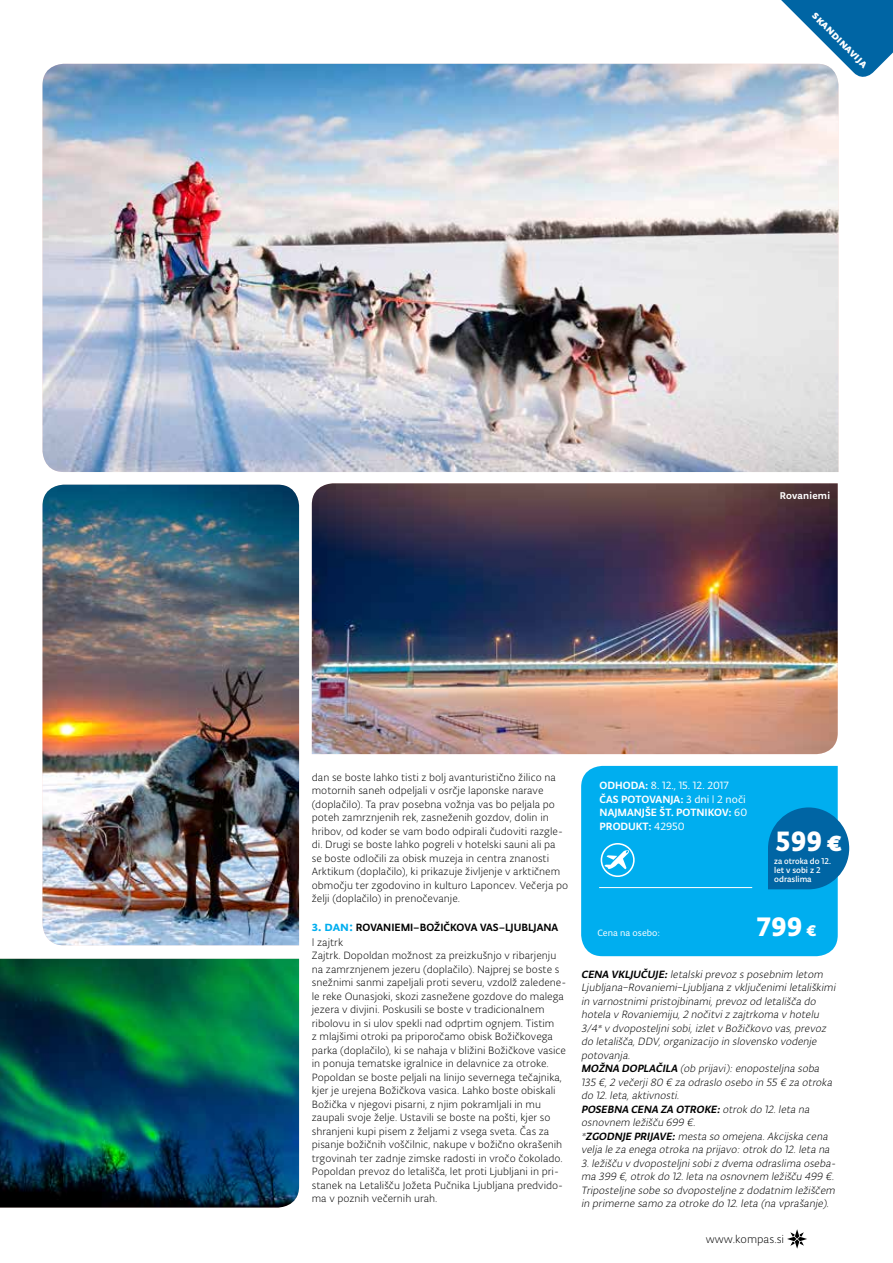
<style>
.page{position:relative;width:893px;height:1263px;background:#fff}
.page>*{position:absolute;margin:0;border:0;box-sizing:border-box;transform-origin:0 0}
.t1{font:700 29.85px "Typonine Sans Pro";color:#fff;scale:.96 1}
.t2{font:700 28.5px "Typonine Sans Pro";color:#fff}
.t3{font:300 12px "Typonine Sans Pro";color:#000}
.t4{font:700 12px "Typonine Sans Pro";color:#fff}
.t5{font:300 11.25px/13.5px "Typonine Sans Pro";color:#000}
.t6{font:italic 300 11.25px/13.5px "Typonine Sans Pro";color:#000}
.t7{font:500 11.25px/13.5px "Typonine Sans Pro";color:#fff}
.t8{font:500 11.25px/15px "Typonine Sans Pro";color:#000}
.t9{font:11.25px "Typonine Sans Pro Normal";color:#fff}
.t10{font:500 10.5px "Typonine Sans Pro";letter-spacing:.015em;color:#fff}
.t11{font:9.75px "Typonine Sans Pro Normal";color:#fff}
.t12{font:9px/9px "Typonine Sans Pro Text";color:#fff;scale:.92 1}
.s1{font-size:14.25px;color:#00aeef}
.s2{font-weight:300}
.s3{font-family:"Typonine Sans Pro";font-weight:500}
.s4{font-family:"Typonine Sans Pro Normal";font-weight:400}
.s5{font-size:16.5px}
.s6{font-weight:500}
</style>
<div class="page">
<svg style="left:787px;top:1229px;width:20px;height:20px"></svg>
<svg style="left:752px;top:0;width:141px;height:77px"></svg>
<img style="left:43px;top:485px;width:256px;height:460px">
<img style="left:43px;top:64px;width:795px;height:408px">
<img style="left:0;top:959px;width:299px;height:248px">
<img style="left:312px;top:483px;width:526px;height:271px">
<div style="left:581px;top:766px;width:257px;height:190px;background:#00aeef"></div>
<hr style="left:599px;top:887px;width:153px;height:1px;background:#fff">
<svg style="left:601px;top:843px;width:34px;height:34px"></svg>
<svg style="left:768px;top:807px;width:81px;height:82px"></svg>
<p class="t4" style="left:819px;top:8px;width:75px;rotate:45deg">skandinavija</p>
<p class="t10" style="left:780px;top:489px;width:52px">Rovaniemi</p>
<p class="t5" style="left:312px;top:770px;width:258px">dan se boste lahko tisti z bolj avanturistično žilico na motornih saneh odpeljali v osrčje laponske narave (doplačilo). Ta prav posebna vožnja vas bo peljala po poteh zamrznjenih rek, zasneženih gozdov, dolin in hribov, od koder se vam bodo odpirali čudoviti razgle&shy;di. Drugi se boste lahko pogreli v hotelski sauni ali pa se boste odločili za obisk muzeja in centra znanosti Arktikum (doplačilo), ki prikazuje življenje v arktičnem območju ter zgodovino in kulturo Laponcev. Večerja po želji (doplačilo) in prenočevanje.</p>
<p class="t8" style="left:312px;top:919px;width:248px"><span class="s1">3. dan:</span> ROVANIEMI–BOŽIČKOVA VAS–LJUBLJANA <span class="s2">| zajtrk</span></p>
<p class="t5" style="left:312px;top:949px;width:256px">Zajtrk. Dopoldan možnost za preizkušnjo v ribarjenju na zamrznjenem jezeru (doplačilo). Najprej se boste s snežnimi sanmi zapeljali proti severu, vzdolž zaledene&shy;le reke Ounasjoki, skozi zasnežene gozdove do malega jezera v divjini. Poskusili se boste v tradicionalnem ribolovu in si ulov spekli nad odprtim ognjem. Tistim<br>z mlajšimi otroki pa priporočamo obisk Božičkovega parka (doplačilo), ki se nahaja v bližini Božičkove vasice in ponuja tematske igralnice in delavnice za otroke.<br>Popoldan se boste peljali na linijo severnega tečajnika, kjer je urejena Božičkova vasica. Lahko boste obiskali Božička v njegovi pisarni, z njim pokramljali in mu zaupali svoje želje. Ustavili se boste na pošti, kjer so shranjeni kupi pisem z željami z vsega sveta. Čas za pisanje božičnih voščilnic, nakupe v božično okrašenih trgovinah ter zadnje zimske radosti in vročo čokolado.<br>Popoldan prevoz do letališča, let proti Ljubljani in pri&shy;stanek na Letališču Jožeta Pučnika Ljubljana predvido&shy;ma v poznih večernih urah.</p>
<p class="t9" style="left:600px;top:779px;width:131px"><span class="s3">ODHODA:</span> 8. 12., 15. 12. 2017</p>
<p class="t7" style="left:600px;top:792px;width:149px">ČAS POTOVANJA: <span class="s4">3 dni | 2 noči<br></span>NAJMANJŠE ŠT. POTNIKOV: <span class="s4">60<br></span>PRODUKT: <span class="s4">42950</span></p>
<h1 class="t1" style="left:776px;top:823px;width:70px">599 €</h1>
<p class="t12" style="left:774px;top:857px;width:63px">za otroka do 12. let v sobi z 2 odraslima</p>
<p class="t11" style="left:597px;top:927px;width:64px">Cena na osebo:</p>
<h2 class="t2" style="left:757px;top:909px;width:60px">799 <span class="s5">€</span></h2>
<p class="t6" style="left:581px;top:967px;width:258px"><span class="s6">CENA VKLJUČUJE:</span>letalskiprevoz s posebnim letom Ljubljana−Rovaniemi−Ljubljana z vključenimiletališkimi in varnostnimipristojbinami,prevoz od letališča do hotela v Rovaniemiju,2 nočitviz zajtrkoma v hotelu 3/4* v dvopostelj nisobi,izletv Božičkovo vas,prevoz do letališča,DDV,organizacijo in slovensko vodenje potovanja.<br><span class="s6">MOŽNA DOPLAČILA</span> (ob prijavi):enopostelj na soba 135 €,2 večerji80 € za odraslo osebo in 55 € za otroka do 12.leta,aktivnosti.<br><span class="s6">POSEBNA CENA ZA OTROKE:</span>otrok do 12.leta na osnovnem ležišču 699 €.<br>*<span class="s6">ZGODNJ E PRIJAVE:</span>mesta so omejena.Akcijska cena velja le za enega otroka na prijavo:otrok do 12.leta na 3.ležišču v dvoposteljnisobiz dvema odraslima oseba&shy;ma 399 €,otrok do 12.leta na osnovnem ležišču 499 €.<br>Triposteljne sobe so dvoposteljne z dodatnim ležiščem in primerne samo za otroke do 12.leta (na vprašanje).</p>
<p class="t3" style="left:706px;top:1232px;width:80px">www.kompas.si</p>
</div>
